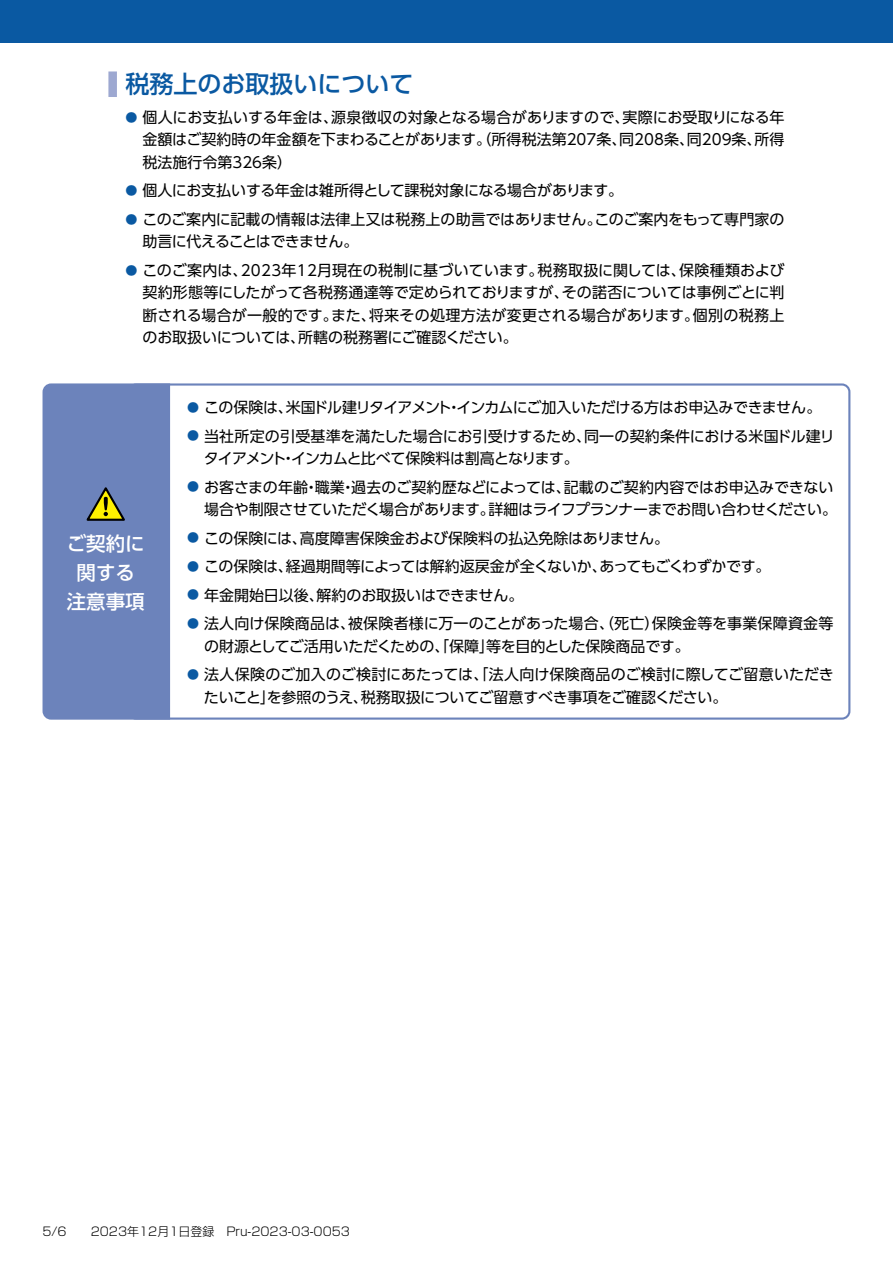
<style>
.page{position:relative;width:893px;height:1263px;background:#fff}
.page>*{position:absolute;margin:0;border:0;box-sizing:border-box;transform-origin:0 0}
.t1{font:500 24px "UD Shin Go Pr 6";color:#0a59a2}
.t2{font:500 19.5px/29.2px "UD Shin Go Pr 6";color:#fff;text-align:center}
.t3{font:15px/22.5px "UD Shin Go Pr 6";letter-spacing:-.005em;color:#000}
.t4{font:15px "UD Shin Go Pr 6";letter-spacing:.015em;color:#000}
.t5{font:15px "UD Shin Go Pr 6";letter-spacing:.02em;color:#000}
.t6{font:15px "UD Shin Go Pr 6";letter-spacing:-.04em;color:#000}
.t7{font:15px "UD Shin Go Pr 6";letter-spacing:-.055em;color:#000}
.t8{font:15px "UD Shin Go Pr 6";letter-spacing:-.03em;color:#000}
.t9{font:15px "UD Shin Go Pr 6";letter-spacing:-.035em;color:#000}
.t10{font:15px "UD Shin Go Pr 6";letter-spacing:-.025em;color:#000}
.t11{font:300 12px "Shin Go Pro";color:#000}
.t12{font:12px "UD Shin Go Pr 6";color:#0a59a2}
</style>
<div class="page">
<div style="left:0;top:0;width:893px;height:43px;background:#0a59a2"></div>
<div style="left:128px;top:383px;width:722px;height:337px;border:2px solid #6c83bb;border-radius:7px"></div>
<div style="left:43px;top:383px;width:127px;height:337px;background:#6c83bb"></div>
<h1 class="t1" style="left:125px;top:64px;width:290px">税務上のお取扱いについて</h1>
<p class="t4" style="left:331px;top:105px;width:300px">源泉徴収の対象となる場合がありますので、</p>
<p class="t3" style="left:142px;top:105px;width:197px">個人にお支払いする年金は、</p>
<p class="t3" style="left:622px;top:105px;width:164px">実際にお受取りになる年</p>
<p class="t12" style="left:125px;top:107px;width:13px">●</p>
<p class="t3" style="left:142px;top:128px;width:621px">金額はご契約時の年金額を下まわることがあります。（所得税法第207条同、 208条同、 209条、税法施行令第326条(</p>
<p class="t3" style="left:142px;top:179px;width:482px">個人にお支払いする年金は雑所得として課税対象になる場合があります。</p>
<p class="t3" style="left:754px;top:128px;width:32px">所得</p>
<p class="t12" style="left:125px;top:181px;width:13px">●</p>
<p class="t3" style="left:142px;top:207px;width:461px">このご案内に記載の情報は法律上又は税務上の助言ではありません。</p>
<p class="t3" style="left:595px;top:207px;width:191px">このご案内をもって専門家の</p>
<p class="t12" style="left:125px;top:209px;width:13px">●</p>
<p class="t9" style="left:142px;top:229px;width:218px">助言に代えることはできません。</p>
<p class="t3" style="left:142px;top:258px;width:107px">このご案内は、</p>
<p class="t5" style="left:241px;top:258px;width:304px">2023年12月現在の税制に基づいています。</p>
<p class="t5" style="left:679px;top:258px;width:107px">保険種類および</p>
<p class="t3" style="left:537px;top:258px;width:150px">税務取扱に関しては、</p>
<p class="t12" style="left:125px;top:260px;width:13px">●</p>
<p class="t3" style="left:142px;top:281px;width:428px">契約形態等にしたがって各税務通達等で定められておりますが、</p>
<p class="t3" style="left:562px;top:281px;width:224px">その諾否については事例ごとに判</p>
<p class="t3" style="left:298px;top:303px;width:221px;text-indent:-156px">断される場合が一般的です。<br>所轄の税務署にご確認ください。</p>
<p class="t5" style="left:369px;top:303px;width:331px">将来その処理方法が変更される場合があります。</p>
<p class="t3" style="left:693px;top:303px;width:93px">個別の税務上</p>
<p class="t3" style="left:331px;top:303px;width:46px">また、</p>
<p class="t3" style="left:142px;top:326px;width:164px">のお取扱いについては、</p>
<p class="t6" style="left:286px;top:395px;width:537px">米国ドル建リタイアメントインカムにご加入いただける方はお申込みできません。</p>
<p class="t3" style="left:204px;top:396px;width:90px">この保険は、</p>
<p class="t12" style="left:187px;top:398px;width:13px">●</p>
<p class="t3" style="left:446px;top:396px;width:16px">・</p>
<p class="t3" style="left:584px;top:424px;width:252px">同一の契約条件における米国ドル建リ</p>
<p class="t3" style="left:204px;top:424px;width:388px">当社所定の引受基準を満たした場合にお引受けするため、</p>
<p class="t12" style="left:187px;top:426px;width:13px">●</p>
<p class="t7" style="left:204px;top:446px;width:377px">タイアメントインカムと比べて保険料は割高となります。</p>
<p class="t3" style="left:281px;top:447px;width:16px">・</p>
<h2 class="t2" style="left:67px;top:528px;width:79px">ご契約に関する注意事項</h2>
<p class="t3" style="left:204px;top:475px;width:368px">お客さまの年齢職業過去のご契約歴などによっては、</p>
<p class="t3" style="left:564px;top:475px;width:271px">記載のご契約内容ではお申込みできない</p>
<p class="t12" style="left:187px;top:477px;width:13px">●</p>
<p class="t3" style="left:304px;top:475px;width:16px">・</p>
<p class="t3" style="left:341px;top:475px;width:16px">・</p>
<p class="t3" style="left:300px;top:495px;width:371px;line-height:28.5px;text-indent:-96px">場合や制限させていただく場合があります。<br>高度障害保険金および保険料の払込免除はありません。</p>
<p class="t8" style="left:488px;top:497px;width:350px">詳細はライフプランナーまでお問い合わせください。</p>
<p class="t3" style="left:204px;top:526px;width:104px">この保険には、</p>
<p class="t12" style="left:187px;top:528px;width:13px">●</p>
<p class="t3" style="left:286px;top:555px;width:322px">経過期間等によっては解約返戻金が全くないか、</p>
<p class="t6" style="left:599px;top:554px;width:173px">あってもごくわずかです。</p>
<p class="t3" style="left:204px;top:555px;width:90px">この保険は、</p>
<p class="t12" style="left:187px;top:557px;width:13px">●</p>
<p class="t3" style="left:204px;top:583px;width:121px">年金開始日以後、</p>
<p class="t3" style="left:316px;top:583px;width:209px">解約のお取扱いはできません。</p>
<p class="t12" style="left:187px;top:585px;width:13px">●</p>
<p class="t4" style="left:348px;top:611px;width:313px">被保険者様に万一のことがあった場合、（死亡）</p>
<p class="t4" style="left:204px;top:611px;width:152px">法人向け保険商品は、</p>
<p class="t4" style="left:652px;top:611px;width:183px">保険金等を事業保障資金等</p>
<p class="t12" style="left:187px;top:614px;width:13px">●</p>
<p class="t3" style="left:204px;top:631px;width:631px;line-height:28.5px">の財源としてご活用いただくための、「保障」<br>法人保険のご加入のご検討にあたっては、「法人向け保険商品のご検討に際してご留意いただき</p>
<p class="t3" style="left:486px;top:634px;width:205px">等を目的とした保険商品です。</p>
<p class="t12" style="left:187px;top:665px;width:13px">●</p>
<p class="t3" style="left:361px;top:685px;width:368px">税務取扱についてご留意すべき事項をご確認ください。</p>
<p class="t10" style="left:204px;top:685px;width:166px">たいことを参照のうえ、</p>
<p class="t3" style="left:260px;top:685px;width:16px">」</p>
<p class="t11" style="left:43px;top:1221px;width:309px">5/6　　2023年12月1日登録　Pru-2023-03-0053</p>
</div>
